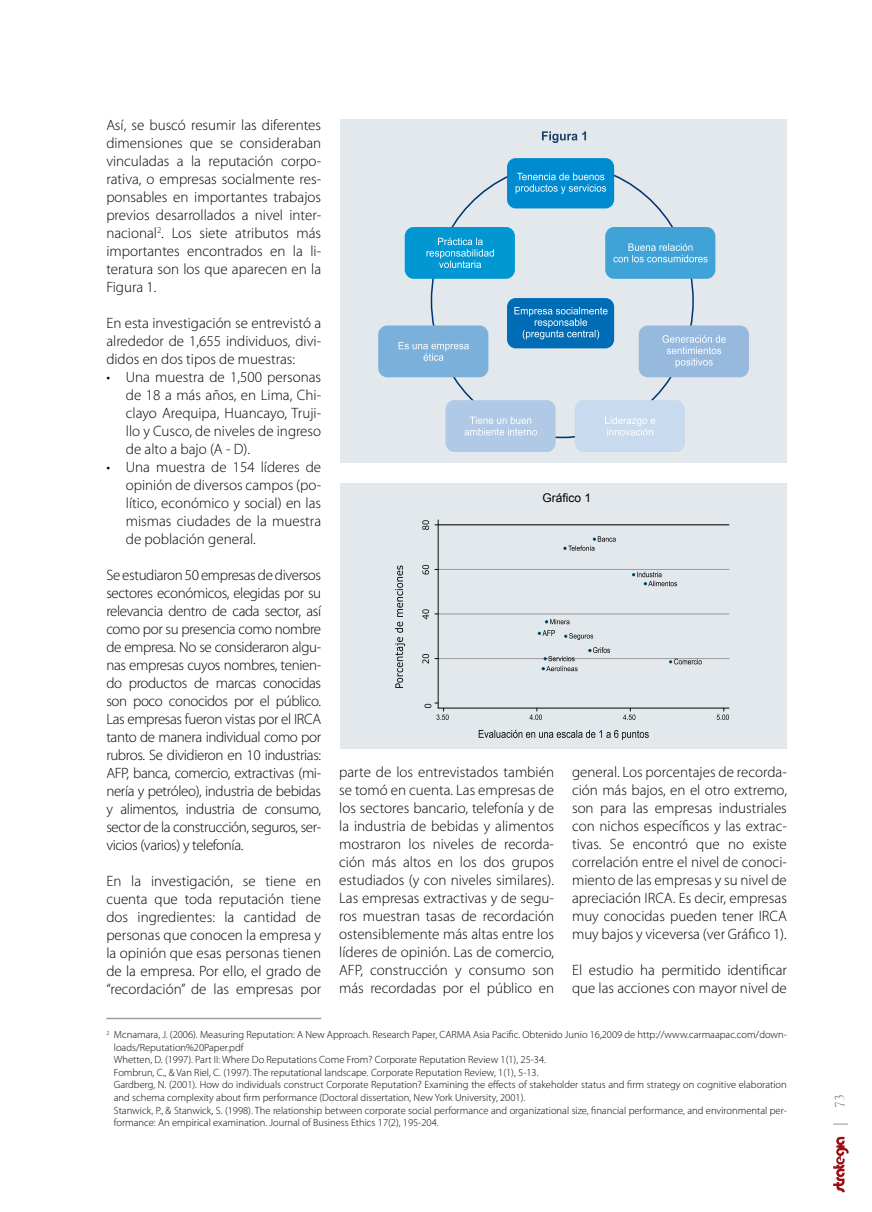
<style>
.page{position:relative;width:872px;height:1212px;background:#fff}
.page>*{position:absolute;margin:0;border:0;box-sizing:border-box;transform-origin:0 0}
.t1{font:300 15px/18px "Myriad Pro";color:#000;text-align:justify}
.t2{font:13.5px "Goudy Old Style T";color:#898a8c}
.t3{font:12px "Arial";color:#000}
.t4{font:300 10.5px/12.6px "Myriad Pro";color:#000}
</style>
<div class="page">
<svg style="left:833px;top:1137px;width:15px;height:55px"></svg>
<svg style="left:833px;top:1123px;width:15px;height:2px"></svg>
<hr style="left:106px;top:1018px;width:215px;height:1px;background:#9c9e9f">
<div style="left:340px;top:119px;width:447px;height:343px;background:#e2e8eb"></div>
<div style="left:507px;top:298px;width:107px;height:50px;background:#006cb5;border-radius:9px"></div>
<div style="left:507px;top:158px;width:107px;height:50px;background:#008bd0;border-radius:9px"></div>
<div style="left:605px;top:227px;width:110px;height:52px;background:#3fa3d7;border-radius:9px"></div>
<div style="left:405px;top:227px;width:110px;height:52px;background:#0097d3;border-radius:9px"></div>
<div style="left:638px;top:325px;width:111px;height:52px;background:#97b9de;border-radius:9px"></div>
<div style="left:378px;top:325px;width:110px;height:52px;background:#7bb0db;border-radius:9px"></div>
<div style="left:445px;top:400px;width:110px;height:52px;background:#b0c9e6;border-radius:9px"></div>
<div style="left:575px;top:400px;width:110px;height:52px;background:#c8daee;border-radius:9px"></div>
<svg style="left:515px;top:173px;width:91px;height:21px"></svg>
<svg style="left:426px;top:238px;width:68px;height:30px"></svg>
<svg style="left:613px;top:243px;width:94px;height:19px"></svg>
<svg style="left:514px;top:307px;width:93px;height:32px"></svg>
<svg style="left:662px;top:335px;width:64px;height:33px"></svg>
<svg style="left:398px;top:342px;width:71px;height:19px"></svg>
<svg style="left:605px;top:417px;width:50px;height:18px"></svg>
<svg style="left:464px;top:417px;width:73px;height:18px"></svg>
<svg style="left:542px;top:131px;width:44px;height:12px"></svg>
<div style="left:340px;top:483px;width:446px;height:265px;background:#e2e8eb"></div>
<hr style="left:438px;top:658px;width:291px;height:1px;background:#9c9e9f">
<hr style="left:438px;top:613px;width:291px;height:1px;background:#9c9e9f">
<hr style="left:438px;top:569px;width:291px;height:1px;background:#9c9e9f">
<hr style="left:438px;top:524px;width:291px;height:1px;background:#000">
<svg style="left:538px;top:630px;width:17px;height:6px"></svg>
<svg style="left:669px;top:659px;width:32px;height:5px"></svg>
<svg style="left:588px;top:647px;width:22px;height:6px"></svg>
<svg style="left:632px;top:572px;width:45px;height:14px"></svg>
<svg style="left:545px;top:619px;width:24px;height:5px"></svg>
<svg style="left:564px;top:633px;width:29px;height:7px"></svg>
<svg style="left:541px;top:656px;width:36px;height:15px"></svg>
<svg style="left:563px;top:536px;width:53px;height:15px"></svg>
<hr style="left:438px;top:520px;width:1px;height:188px;background:#070e0c">
<svg style="left:422px;top:654px;width:7px;height:9px"></svg>
<svg style="left:422px;top:609px;width:7px;height:10px"></svg>
<svg style="left:422px;top:565px;width:7px;height:9px"></svg>
<svg style="left:422px;top:520px;width:7px;height:10px"></svg>
<svg style="left:395px;top:565px;width:10px;height:123px"></svg>
<hr style="left:438px;top:708px;width:291px;height:1px;background:#070e0c">
<svg style="left:424px;top:703px;width:25px;height:17px"></svg>
<svg style="left:529px;top:708px;width:13px;height:12px"></svg>
<svg style="left:623px;top:708px;width:12px;height:12px"></svg>
<svg style="left:478px;top:730px;width:170px;height:10px"></svg>
<svg style="left:716px;top:708px;width:13px;height:12px"></svg>
<p class="t1" style="left:106px;top:116px;width:216px">Así, se buscó resumir las diferentes dimensiones que se consideraban vinculadas a la reputación corpo&shy;rativa, o empresas socialmente res&shy;ponsables en importantes trabajos previos desarrollados a nivel inter&shy;nacional<sup>2</sup>. Los siete atributos más importantes encontrados en la li&shy;teratura son los que aparecen en la Figura 1.</p>
<p class="t1" style="left:106px;top:314px;width:216px">En esta investigación se entrevistó a alrededor de 1,655 individuos, divi&shy;didos en dos tipos de muestras:</p>
<p class="t1" style="left:126px;top:368px;width:197px;text-indent:-20px">• Una muestra de 1,500 personas de 18 a más años, en Lima, Chi&shy;clayo Arequipa, Huancayo, Truji&shy;llo y Cusco, de niveles de ingreso de alto a bajo (A - D).</p>
<p class="t1" style="left:126px;top:458px;width:197px;text-indent:-20px">• Una muestra de 154 líderes de opinión de diversos campos (po&shy;lítico, económico y social) en las mismas ciudades de la muestra de población general.</p>
<p class="t1" style="left:106px;top:566px;width:216px">Se estudiaron 50 empresas de diversos sectores económicos, elegidas por su relevancia dentro de cada sector, así como por su presencia como nombre de empresa. No se consideraron algu&shy;nas empresas cuyos nombres, tenien&shy;do productos de marcas conocidas son poco conocidos por el público.<br>Las empresas fueron vistas por el IRCA tanto de manera individual como por rubros. Se dividieron en 10 industrias:<br>AFP, banca, comercio, extractivas (mi&shy;nería y petróleo), industria de bebidas y alimentos, industria de consumo, sector de la construcción, seguros, ser&shy;vicios (varios) y telefonía.</p>
<p class="t1" style="left:106px;top:872px;width:216px">En la investigación, se tiene en cuenta que toda reputación tiene dos ingredientes: la cantidad de personas que conocen la empresa y la opinión que esas personas tienen de la empresa. Por ello, el grado de “recordación” de las empresas por</p>
<p class="t3" style="left:542px;top:489px;width:50px">Gráfico 1</p>
<p class="t1" style="left:339px;top:763px;width:216px">parte de los entrevistados también se tomó en cuenta. Las empresas de los sectores bancario, telefonía y de la industria de bebidas y alimentos mostraron los niveles de recorda&shy;ción más altos en los dos grupos estudiados (y con niveles similares).<br>Las empresas extractivas y de segu&shy;ros muestran tasas de recordación ostensiblemente más altas entre los líderes de opinión. Las de comercio, AFP, construcción y consumo son más recordadas por el público en</p>
<p class="t1" style="left:572px;top:763px;width:216px">general. Los porcentajes de recorda&shy;ción más bajos, en el otro extremo, son para las empresas industriales con nichos específicos y las extrac&shy;tivas. Se encontró que no existe correlación entre el nivel de conoci&shy;miento de las empresas y su nivel de apreciación IRCA. Es decir, empresas muy conocidas pueden tener IRCA muy bajos y viceversa (ver Gráfico 1).</p>
<p class="t1" style="left:572px;top:961px;width:216px">El estudio ha permitido identificar que las acciones con mayor nivel de</p>
<p class="t4" style="left:114px;top:1028px;width:674px;text-indent:-8px"><sup>2</sup> Mcnamara, J. (2006). Measuring Reputation: A New Approach. Research Paper, CARMA Asia Pacific. Obtenido Junio 16,2009 de http://www.carmaapac.com/down&shy;loads/Reputation%20Paper.pdf<br>Whetten, D. (1997). Part II: Where Do Reputations Come From? Corporate Reputation Review 1(1), 25-34.<br>Fombrun, C., &amp; Van Riel, C. (1997). The reputational landscape. Corporate Reputation Review, 1(1), 5-13.<br>Gardberg, N. (2001). How do individuals construct Corporate Reputation? Examining the effects of stakeholder status and firm strategy on cognitive elaboration and schema complexity about firm performance (Doctoral dissertation, New York University, 2001).<br>Stanwick, P., &amp; Stanwick, S. (1998). The relationship between corporate social performance and organizational size, financial performance, and environmental per&shy;formance: An empirical examination. Journal of Business Ethics 17(2), 195-204.</p>
<p class="t2" style="left:832px;top:1108px;width:15px;rotate:-90deg">73</p>
</div>
